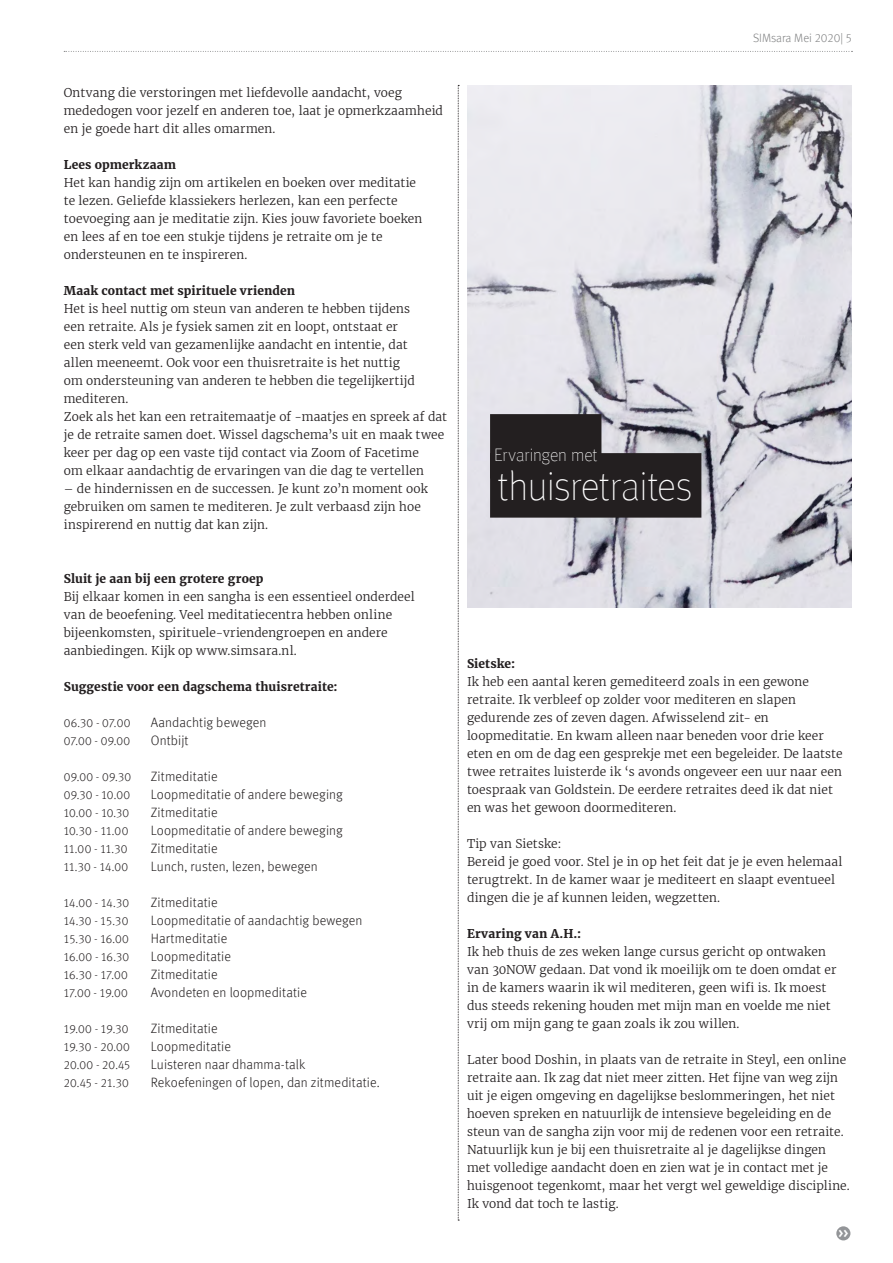
<style>
.page{position:relative;width:893px;height:1263px;background:#fff}
.page>*{position:absolute;margin:0;border:0;box-sizing:border-box;transform-origin:0 0}
.t1{font:100 40.5px "Meta";letter-spacing:-.015em;color:#fff}
.t2{font:100 18px "Meta";letter-spacing:-.01em;color:#fff}
.t3{font:13.5px "Meta Light LF";letter-spacing:.005em;color:#231f20}
.t4{font:300 12px/18px "Merriweather";letter-spacing:.01em;color:#231f20}
.t5{font:12px "Meta Light LF";letter-spacing:.015em;color:#231f20}
.t6{font:700 12px "Merriweather";letter-spacing:.01em;color:#231f20}
.t7{font:12px "Meta Light LF";color:#838485}
.t8{font:12px "Meta Bold LF Caps";color:#fff}
</style>
<div class="page">
<svg style="left:64px;top:51px;width:788px;height:1px"></svg>
<div style="left:836px;top:1226px;width:14px;height:14px;background:#939598;border-radius:50%"></div>
<img style="left:467px;top:85px;width:385px;height:522px">
<div style="left:490px;top:414px;width:111px;height:65px;background:#231f20"></div>
<div style="left:490px;top:453px;width:211px;height:65px;background:#231f20"></div>
<svg style="left:458px;top:85px;width:1px;height:1136px"></svg>
<p class="t4" style="left:64px;top:84px;width:381px">Ontvang die verstoringen met liefdevolle aandacht, voeg mededogen voor jezelf en anderen toe, laat je opmerkzaamheid en je goede hart dit alles omarmen.</p>
<p class="t6" style="left:64px;top:157px;width:114px">Lees opmerkzaam</p>
<p class="t4" style="left:64px;top:174px;width:360px">Het kan handig zijn om artikelen en boeken over meditatie te lezen. Geliefde klassiekers herlezen, kan een perfecte toevoeging aan je meditatie zijn. Kies jouw favoriete boeken en lees af en toe een stukje tijdens je retraite om je te ondersteunen en te inspireren.</p>
<p class="t6" style="left:64px;top:283px;width:233px">Maak contact met spirituele vrienden</p>
<p class="t4" style="left:64px;top:300px;width:353px">Het is heel nuttig om steun van anderen te hebben tijdens een retraite. Als je fysiek samen zit en loopt, ontstaat er een sterk veld van gezamenlijke aandacht en intentie, dat allen meeneemt. Ook voor een thuisretraite is het nuttig om ondersteuning van anderen te hebben die tegelijkertijd mediteren.</p>
<p class="t4" style="left:64px;top:408px;width:385px">Zoek als het kan een retraitemaatje of -maatjes en spreek af dat je de retraite samen doet. Wissel dagschema’s uit en maak twee keer per dag op een vaste tijd contact via Zoom of Facetime<br>om elkaar aandachtig de ervaringen van die dag te vertellen</p>
<p class="t4" style="left:64px;top:480px;width:365px">– de hindernissen en de successen. Je kunt zo’n moment ook gebruiken om samen te mediteren. Je zult verbaasd zijn hoe inspirerend en nuttig dat kan zijn.</p>
<p class="t6" style="left:64px;top:571px;width:201px">Sluit je aan bij een grotere groep</p>
<p class="t4" style="left:64px;top:588px;width:353px">Bij elkaar komen in een sangha is een essentieel onderdeel van de beoefening. Veel meditatiecentra hebben online bijeenkomsten, spirituele-vriendengroepen en andere aanbiedingen. Kijk op www.simsara.nl.</p>
<p class="t6" style="left:64px;top:679px;width:275px">Suggestie voor een dagschema thuisretraite:</p>
<p class="t5" style="left:64px;top:716px;width:68px">06.30 - 07.00</p>
<p class="t3" style="left:151px;top:714px;width:117px">Aandachtig bewegen</p>
<p class="t5" style="left:64px;top:734px;width:68px">07.00 - 09.00</p>
<p class="t3" style="left:151px;top:732px;width:39px">Ontbijt</p>
<p class="t5" style="left:64px;top:770px;width:69px">09.00 - 09.30</p>
<p class="t3" style="left:151px;top:768px;width:68px">Zitmeditatie</p>
<p class="t5" style="left:64px;top:788px;width:68px">09.30 - 10.00</p>
<p class="t3" style="left:151px;top:786px;width:194px">Loopmeditatie of andere beweging</p>
<p class="t5" style="left:64px;top:806px;width:67px">10.00 - 10.30</p>
<p class="t3" style="left:151px;top:804px;width:68px">Zitmeditatie</p>
<p class="t5" style="left:64px;top:824px;width:66px">10.30 - 11.00</p>
<p class="t3" style="left:151px;top:822px;width:194px">Loopmeditatie of andere beweging</p>
<p class="t5" style="left:64px;top:842px;width:65px">11.00 - 11.30</p>
<p class="t3" style="left:151px;top:840px;width:68px">Zitmeditatie</p>
<p class="t5" style="left:64px;top:860px;width:66px">11.30 - 14.00</p>
<p class="t3" style="left:151px;top:858px;width:168px">Lunch, rusten, lezen, bewegen</p>
<p class="t5" style="left:64px;top:896px;width:67px">14.00 - 14.30</p>
<p class="t3" style="left:151px;top:894px;width:68px">Zitmeditatie</p>
<p class="t5" style="left:64px;top:914px;width:66px">14.30 - 15.30</p>
<p class="t3" style="left:151px;top:912px;width:213px">Loopmeditatie of aandachtig bewegen</p>
<p class="t5" style="left:64px;top:932px;width:67px">15.30 - 16.00</p>
<p class="t3" style="left:151px;top:930px;width:78px">Hartmeditatie</p>
<p class="t5" style="left:64px;top:950px;width:67px">16.00 - 16.30</p>
<p class="t3" style="left:151px;top:948px;width:82px">Loopmeditatie</p>
<p class="t5" style="left:64px;top:968px;width:65px">16.30 - 17.00</p>
<p class="t3" style="left:151px;top:966px;width:68px">Zitmeditatie</p>
<p class="t5" style="left:64px;top:986px;width:66px">17.00 - 19.00</p>
<p class="t3" style="left:151px;top:984px;width:158px">Avondeten en loopmeditatie</p>
<p class="t5" style="left:64px;top:1022px;width:66px">19.00 - 19.30</p>
<p class="t3" style="left:151px;top:1020px;width:68px">Zitmeditatie</p>
<p class="t5" style="left:64px;top:1040px;width:68px">19.30 - 20.00</p>
<p class="t3" style="left:151px;top:1038px;width:82px">Loopmeditatie</p>
<p class="t5" style="left:64px;top:1058px;width:68px">20.00 - 20.45</p>
<p class="t3" style="left:151px;top:1056px;width:156px">Luisteren naar dhamma-talk</p>
<p class="t5" style="left:64px;top:1076px;width:66px">20.45 - 21.30</p>
<p class="t3" style="left:151px;top:1074px;width:230px">Rekoefeningen of lopen, dan zitmeditatie.</p>
<p class="t7" style="left:753px;top:32px;width:100px">SIMsara Mei 2020| 5</p>
<p class="t2" style="left:494px;top:445px;width:105px">Ervaringen met</p>
<p class="t1" style="left:498px;top:464px;width:196px">thuisretraites</p>
<p class="t6" style="left:467px;top:656px;width:50px">Sietske:</p>
<p class="t4" style="left:467px;top:672px;width:377px">Ik heb een aantal keren gemediteerd zoals in een gewone retraite. Ik verbleef op zolder voor mediteren en slapen gedurende zes of zeven dagen. Afwisselend zit- en loopmeditatie. En kwam alleen naar beneden voor drie keer eten en om de dag een gesprekje met een begeleider. De laatste twee retraites luisterde ik ‘s avonds ongeveer een uur naar een toespraak van Goldstein. De eerdere retraites deed ik dat niet en was het gewoon doormediteren.</p>
<p class="t4" style="left:467px;top:834px;width:96px">Tip van Sietske:</p>
<p class="t4" style="left:467px;top:852px;width:377px">Bereid je goed voor. Stel je in op het feit dat je je even helemaal terugtrekt. In de kamer waar je mediteert en slaapt eventueel dingen die je af kunnen leiden, wegzetten.</p>
<p class="t6" style="left:467px;top:926px;width:116px">Ervaring van A.H.:</p>
<p class="t4" style="left:467px;top:942px;width:371px">Ik heb thuis de zes weken lange cursus gericht op ontwaken van 30NOW gedaan. Dat vond ik moeilijk om te doen omdat er in de kamers waarin ik wil mediteren, geen wifi is. Ik moest dus steeds rekening houden met mijn man en voelde me niet vrij om mijn gang te gaan zoals ik zou willen.</p>
<p class="t4" style="left:467px;top:1050px;width:384px">Later bood Doshin, in plaats van de retraite in Steyl, een online retraite aan. Ik zag dat niet meer zitten. Het fijne van weg zijn uit je eigen omgeving en dagelijkse beslommeringen, het niet hoeven spreken en natuurlijk de intensieve begeleiding en de steun van de sangha zijn voor mij de redenen voor een retraite.<br>Natuurlijk kun je bij een thuisretraite al je dagelijkse dingen met volledige aandacht doen en zien wat je in contact met je huisgenoot tegenkomt, maar het vergt wel geweldige discipline.<br>Ik vond dat toch te lastig.</p>
<p class="t8" style="left:838px;top:1226px;width:11px">&gt;&gt;</p>
</div>
